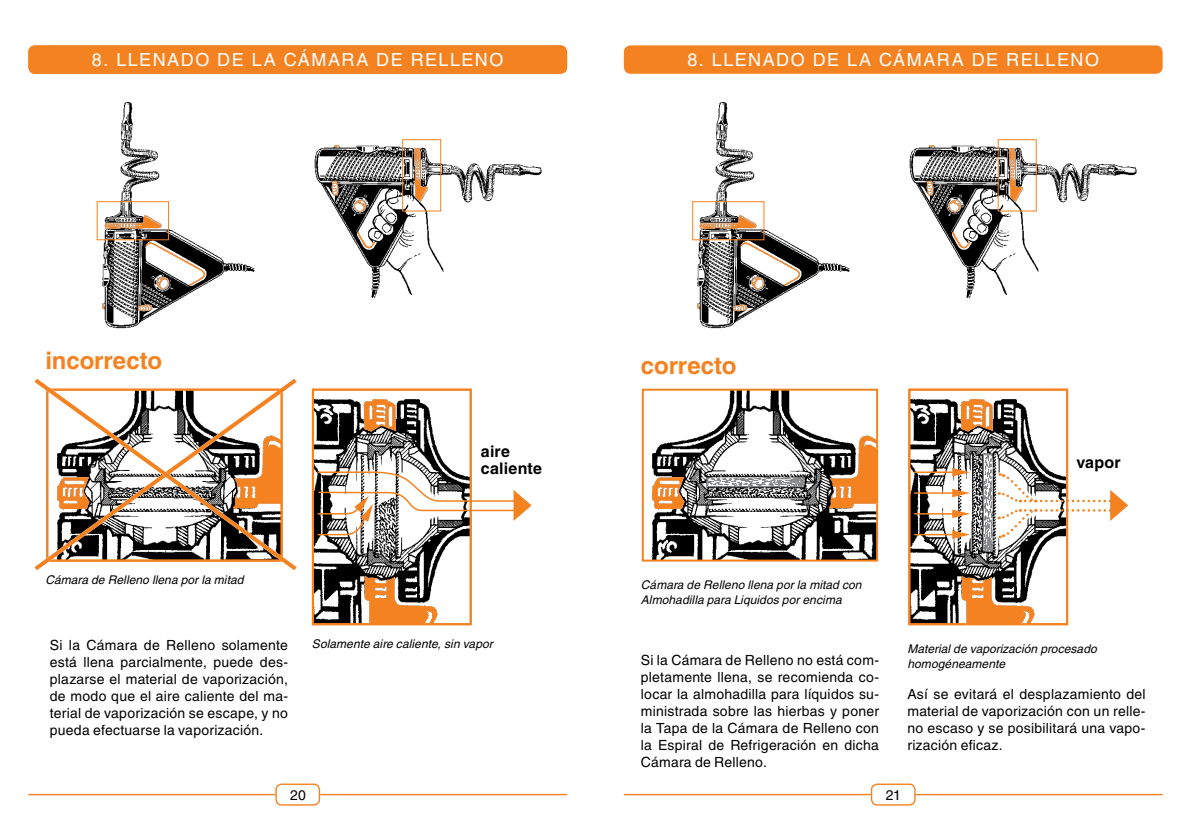
<style>
.page{position:relative;width:1191px;height:840px;background:#fff}
.page>*{position:absolute;margin:0;border:0;box-sizing:border-box;transform-origin:0 0}
.t1{font:700 24px "Helvetica";letter-spacing:-.005em;color:#f58220}
.t2{font:18px "Helvetica";letter-spacing:.085em;color:#fff}
.t3{font:700 16px/17px "Helvetica";letter-spacing:.015em;color:#000}
.t4{font:14px/17px "Helvetica";letter-spacing:.02em;color:#000;text-align:justify}
.t5{font:italic 12px/15.2px "Helvetica";letter-spacing:.005em;color:#000}
</style>
<div class="page">
<div style="left:275px;top:783px;width:45px;height:22px;border:1px solid #f58220;border-radius:6px"></div>
<hr style="left:28px;top:793px;width:247px;height:1px;background:#f58220">
<hr style="left:320px;top:793px;width:247px;height:1px;background:#f58220">
<div style="left:871px;top:783px;width:44px;height:22px;border:1px solid #f58220;border-radius:6px"></div>
<hr style="left:624px;top:793px;width:247px;height:1px;background:#f58220">
<hr style="left:915px;top:793px;width:247px;height:1px;background:#f58220">
<div style="left:624px;top:45px;width:538px;height:29px;background:#f58220;border-radius:7px"></div>
<img style="left:651px;top:391px;width:224px;height:167px">
<div style="left:642px;top:388px;width:236px;height:173px;border:2px solid #f58220"></div>
<img style="left:911px;top:398px;width:143px;height:224px">
<div style="left:908px;top:388px;width:160px;height:237px;border:2px solid #f58220"></div>
<img style="left:694px;top:102px;width:156px;height:227px">
<div style="left:692px;top:201px;width:72px;height:39px;border:1px solid #f58220"></div>
<img style="left:909px;top:139px;width:228px;height:160px">
<img style="left:314px;top:139px;width:228px;height:160px">
<img style="left:99px;top:102px;width:156px;height:227px">
<div style="left:97px;top:201px;width:72px;height:39px;border:1px solid #f58220"></div>
<div style="left:402px;top:139px;width:39px;height:72px;border:1px solid #f58220"></div>
<img style="left:315px;top:398px;width:154px;height:224px">
<div style="left:312px;top:388px;width:160px;height:237px;border:2px solid #f58220"></div>
<div style="left:29px;top:46px;width:537px;height:27px;background:#f58220;border-radius:6px"></div>
<div style="left:28px;top:45px;width:539px;height:29px;border:2px solid #f58220;border-radius:6px"></div>
<hr style="left:914px;top:471px;width:50px;height:1px;background:#f58220">
<svg style="left:952px;top:467px;width:18px;height:9px"></svg>
<hr style="left:914px;top:492px;width:50px;height:1px;background:#f58220">
<svg style="left:952px;top:488px;width:18px;height:9px"></svg>
<hr style="left:914px;top:513px;width:50px;height:1px;background:#f58220">
<svg style="left:952px;top:509px;width:18px;height:8px"></svg>
<hr style="left:914px;top:533px;width:50px;height:2px;background:#f58220">
<svg style="left:952px;top:530px;width:18px;height:8px"></svg>
<svg style="left:998px;top:473px;width:130px;height:65px"></svg>
<svg style="left:316px;top:470px;width:215px;height:66px"></svg>
<svg style="left:34px;top:378px;width:263px;height:193px"></svg>
<p class="t2" style="left:92px;top:50px;width:413px">8. LLENADO DE LA CÁMARA DE RELLENO</p>
<p class="t2" style="left:687px;top:50px;width:413px">8. LLENADO DE LA CÁMARA DE RELLENO</p>
<h1 class="t1" style="left:45px;top:346px;width:118px">incorrecto</h1>
<p class="t5" style="left:45px;top:571px;width:199px">Cámara de Relleno llena por la mitad</p>
<p class="t3" style="left:481px;top:442px;width:63px">aire caliente</p>
<p class="t4" style="left:50px;top:635px;width:240px">Si la Cámara de Relleno solamente</p>
<p class="t5" style="left:312px;top:635px;width:182px">Solamente aire caliente, sin vapor</p>
<p class="t4" style="left:50px;top:652px;width:240px">está llena parcialmente, puede des&shy;plazarse el material de vaporización, de modo que el aire caliente del ma&shy;terial de vaporización se escape, y no pueda efectuarse la vaporización.</p>
<h1 class="t1" style="left:641px;top:350px;width:97px">correcto</h1>
<p class="t3" style="left:1076px;top:453px;width:46px">vapor</p>
<p class="t5" style="left:641px;top:576px;width:222px">Cámara de Relleno llena por la mitad con<br>Almohadilla para Liquidos por encima</p>
<p class="t4" style="left:641px;top:651px;width:240px">Si la Cámara de Relleno no está com&shy;pletamente llena, se recomienda co&shy;locar la almohadilla para líquidos su&shy;ministrada sobre las hierbas y poner la Tapa de la Cámara de Relleno con la Espiral de Refrigeración en dicha Cámara de Relleno.</p>
<p class="t5" style="left:907px;top:640px;width:191px">Material de vaporización procesado homogéneamente</p>
<p class="t4" style="left:907px;top:685px;width:240px">Así se evitará el desplazamiento del material de vaporización con un relle&shy;no escaso y se posibilitará una vapo&shy;rización eficaz.</p>
<p class="t4" style="left:290px;top:786px;width:17px">20</p>
<p class="t4" style="left:885px;top:786px;width:17px">21</p>
</div>
